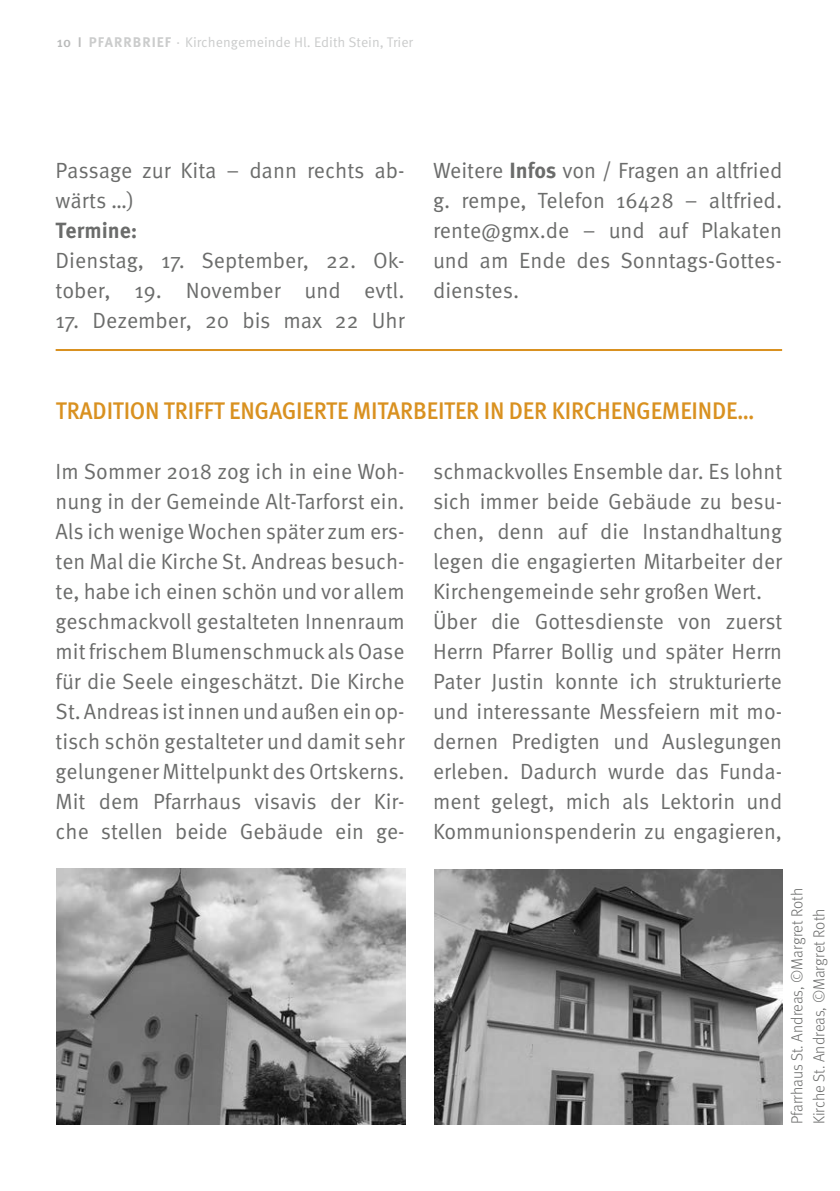
<style>
.page{position:relative;width:840px;height:1191px;background:#fff}
.page>*{position:absolute;margin:0;border:0;box-sizing:border-box;transform-origin:0 0}
.t1{font:500 24px "Meta Pro";letter-spacing:-.01em;color:#d99120;scale:.94 1}
.t2{font:22px/30px "Meta Pro Norm";color:#6b6c6b}
.t3{font:700 22px "Meta Pro";color:#6b6c6b}
.t4{font:300 16px/22px "Meta Pro";color:#6b6c6b}
.t5{font:14px "Meta Pro Norm";color:#cbcccc}
.s1{font-family:"Meta Pro";font-weight:500;color:#b9baba}
.s2{font-family:"Meta Pro";font-weight:700}
</style>
<div class="page">
<hr style="left:56px;top:349px;width:725px;height:2px;background:#d99120">
<img style="left:434px;top:869px;width:347px;height:255px">
<img style="left:57px;top:868px;width:348px;height:256px">
<p class="t5" style="left:57px;top:31px;width:358px"><span class="s1">10 I</span> <span class="s2">PFARRBRIEF</span> · Kirchengemeinde Hl. Edith Stein, Trier</p>
<p class="t2" style="left:56px;top:154px;width:350px">Passage zur Kita – dann rechts ab&shy;wärts …)</p>
<p class="t3" style="left:56px;top:214px;width:83px">Termine:</p>
<p class="t2" style="left:56px;top:244px;width:350px">Dienstag, 17. September, 22. Ok&shy;tober, 19. November und evtl.</p>
<p class="t2" style="left:56px;top:304px;width:350px">17. Dezember, 20 bis max 22 Uhr</p>
<p class="t2" style="left:433px;top:154px;width:350px;text-align:justify">Weitere <span class="s2">Infos</span> von / Fragen an altfried g. rempe, Telefon 16428 – altfried. rente@gmx.de – und auf Plakaten und am Ende des Sonntags-Gottes&shy;dienstes.</p>
<p class="t1" style="left:56px;top:391px;width:744px">TRADITION TRIFFT ENGAGIERTE MITARBEITER IN DER KIRCHENGEMEINDE…</p>
<p class="t2" style="left:56px;top:454px;width:350px;text-align:justify">Im Sommer 2018 zog ich in eine Woh&shy;nung in der Gemeinde Alt-Tarforst ein.<br>Als ich wenige Wochen später zum ers&shy;ten Mal die Kirche St. Andreas besuch&shy;te, habe ich einen schön und vor allem geschmackvoll gestalteten Innenraum mit frischem Blumenschmuck als Oase für die Seele eingeschätzt. Die Kirche St. Andreas ist innen und außen ein op&shy;tisch schön gestalteter und damit sehr gelungener Mittelpunkt des Ortskerns.<br>Mit dem Pfarrhaus visavis der Kir&shy;che stellen beide Gebäude ein ge-</p>
<p class="t2" style="left:433px;top:454px;width:350px">schmackvolles Ensemble dar. Es lohnt sich immer beide Gebäude zu besu&shy;chen, denn auf die Instandhaltung legen die engagierten Mitarbeiter der Kirchengemeinde sehr großen Wert.<br>Über die Gottesdienste von zuerst Herrn Pfarrer Bollig und später Herrn Pater Justin konnte ich strukturierte und interessante Messfeiern mit mo&shy;dernen Predigten und Auslegungen erleben. Dadurch wurde das Funda&shy;ment gelegt, mich als Lektorin und Kommunionspenderin zu engagieren,</p>
<p class="t4" style="left:784px;top:1124px;width:238px;rotate:-90deg">Pfarrhaus St. Andreas, ©Margret Roth<br>Kirche St. Andreas, ©Margret Roth</p>
</div>
